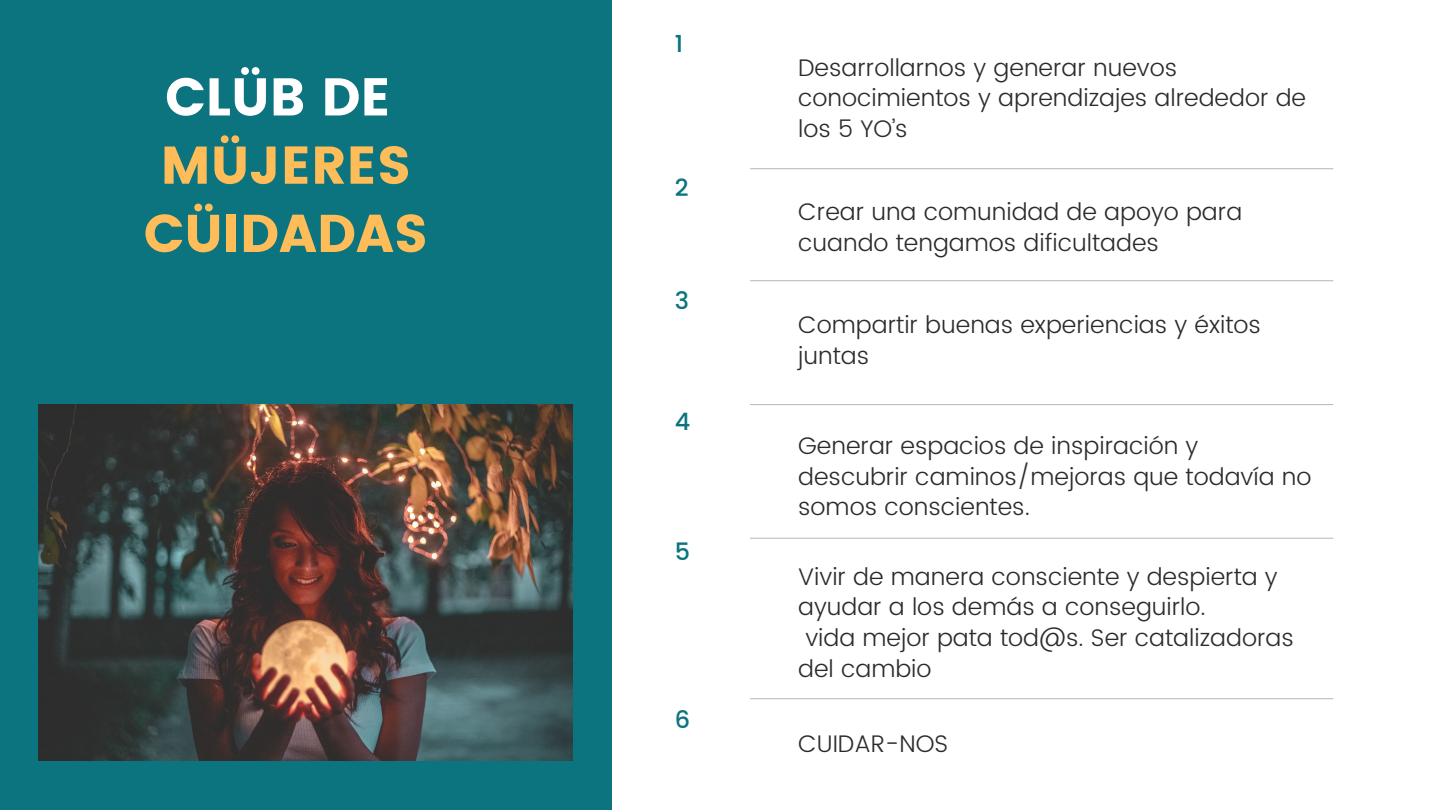
<style>
.page{position:relative;width:1440px;height:810px;background:#fff}
.page>*{position:absolute;margin:0;border:0;box-sizing:border-box;transform-origin:0 0}
.t1{font:53px "Poppins";color:#ffbd59}
.t2{font:53px "Poppins";color:#fff}
.t3{font:300 24px/30.8px "Poppins";color:#2b2b2b}
.t4{font:500 24px "Poppins";color:#0b747f}
</style>
<div class="page">
<div style="left:0;top:0;width:612px;height:810px;background:#0b747f"></div>
<hr style="left:750px;top:168px;width:583px;height:1px;background:#000">
<hr style="left:750px;top:538px;width:583px;height:1px;background:#000">
<hr style="left:750px;top:280px;width:583px;height:1px;background:#000">
<hr style="left:750px;top:404px;width:583px;height:1px;background:#000">
<hr style="left:750px;top:698px;width:583px;height:1px;background:#000">
<img style="left:38px;top:404px;width:535px;height:356px">
<p class="t2" style="left:165px;top:66px;width:227px">CLÜB DE</p>
<p class="t1" style="left:161px;top:134px;width:252px">MÜJERES</p>
<p class="t1" style="left:144px;top:203px;width:286px">CÜIDADAS</p>
<p class="t4" style="left:675px;top:29px;width:10px">1</p>
<p class="t4" style="left:675px;top:174px;width:15px">2</p>
<p class="t4" style="left:675px;top:287px;width:16px">3</p>
<p class="t4" style="left:675px;top:407px;width:17px">4</p>
<p class="t4" style="left:675px;top:538px;width:17px">5</p>
<p class="t4" style="left:675px;top:705px;width:17px">6</p>
<p class="t3" style="left:798px;top:52px;width:509px">Desarrollarnos y generar nuevos conocimientos y aprendizajes alrededor de los 5 YO’s</p>
<p class="t3" style="left:798px;top:197px;width:446px">Crear una comunidad de apoyo para cuando tengamos dificultades</p>
<p class="t3" style="left:798px;top:309px;width:464px">Compartir buenas experiencias y éxitos juntas</p>
<p class="t3" style="left:798px;top:430px;width:515px">Generar espacios de inspiración y descubrir caminos/mejoras que todavía no somos conscientes.</p>
<p class="t3" style="left:798px;top:561px;width:481px">Vivir de manera consciente y despierta y ayudar a los demás a conseguirlo.</p>
<p class="t3" style="left:798px;top:622px;width:497px">vida mejor pata tod@s. Ser catalizadoras del cambio</p>
<p class="t3" style="left:798px;top:728px;width:151px">CUIDAR-NOS</p>
</div>
